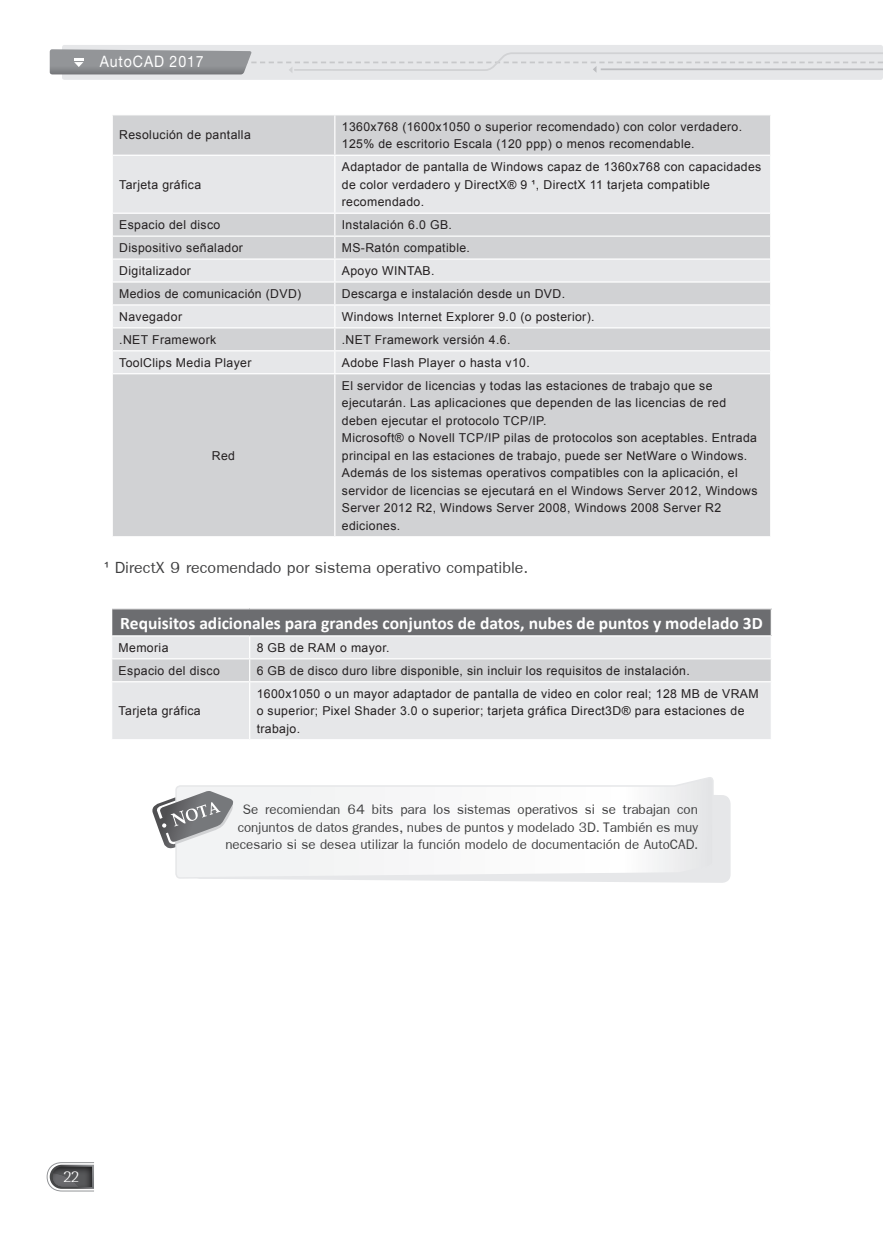
<style>
.page{position:relative;width:883px;height:1256px;background:#fff}
.page>*{position:absolute;margin:0;border:0;box-sizing:border-box;transform-origin:0 0}
.TEXTO_3{font:24.5px "Freesia UPC";color:#3e3e3f}
.NOTA{font:21px/17.5px "Freesia UPC";color:#3e3e3f;text-align:right}
.TABLA_TITU{font:700 17.5px "Calibri";color:#fff}
.t1{font:17.5px "Ambrosia Demo";color:#fff}
.t2{font:15.75px "Alte Haas Grotesk";letter-spacing:.06em;color:#fff;scale:.9 1}
.TABLA__TEX{font:12.25px/17.5px "Arial";letter-spacing:.03em;color:#231f20}
</style>
<div class="page">
<div style="left:62px;top:45px;width:821px;height:35px;background:#e6e7e9;border-radius:2px"></div>
<svg style="left:50px;top:49px;width:833px;height:25px"></svg>
<svg style="left:46px;top:1162px;width:48px;height:29px"></svg>
<svg style="left:192px;top:795px;width:539px;height:87px;fill:#e6e7e9"></svg>
<svg style="left:175px;top:777px;width:539px;height:100px"></svg>
<svg style="left:152px;top:790px;width:85px;height:60px"></svg>
<div style="left:113px;top:115px;width:657px;height:421px;background:#d1d2d4"></div>
<svg style="left:113px;top:156px;width:657px;height:217px;background:#dddee0"></svg>
<hr style="left:334px;top:115px;width:1px;height:40px;background:#fff">
<hr style="left:113px;top:155px;width:222px;height:1px;background:#fff">
<hr style="left:335px;top:155px;width:435px;height:1px;background:#fff">
<hr style="left:334px;top:156px;width:1px;height:56px;background:#fff">
<hr style="left:113px;top:212px;width:222px;height:2px;background:#fff">
<hr style="left:335px;top:212px;width:435px;height:2px;background:#fff">
<hr style="left:113px;top:235px;width:222px;height:2px;background:#fff">
<hr style="left:335px;top:235px;width:435px;height:2px;background:#fff">
<hr style="left:113px;top:258px;width:222px;height:1px;background:#fff">
<hr style="left:335px;top:258px;width:435px;height:1px;background:#fff">
<hr style="left:113px;top:281px;width:222px;height:1px;background:#fff">
<hr style="left:335px;top:281px;width:435px;height:1px;background:#fff">
<hr style="left:113px;top:304px;width:222px;height:1px;background:#fff">
<hr style="left:335px;top:304px;width:435px;height:1px;background:#fff">
<hr style="left:113px;top:327px;width:222px;height:1px;background:#fff">
<hr style="left:335px;top:327px;width:435px;height:1px;background:#fff">
<hr style="left:113px;top:350px;width:222px;height:1px;background:#fff">
<hr style="left:335px;top:350px;width:435px;height:1px;background:#fff">
<svg style="left:334px;top:214px;width:1px;height:159px"></svg>
<hr style="left:113px;top:373px;width:222px;height:1px;background:#fff">
<hr style="left:335px;top:373px;width:435px;height:1px;background:#fff">
<hr style="left:334px;top:374px;width:1px;height:162px;background:#fff">
<div style="left:112px;top:682px;width:659px;height:57px;background:#e6e7e9"></div>
<svg style="left:112px;top:609px;width:660px;height:72px;background:#b5b6b8"></svg>
<hr style="left:249px;top:682px;width:1px;height:57px;background:#fff">
<p class="t2" style="left:100px;top:52px;width:117px">AutoCAD 2017</p>
<p class="TABLA__TEX" style="left:119px;top:126px;width:133px">Resolución de pantalla</p>
<p class="TABLA__TEX" style="left:119px;top:175px;width:84px">Tarjeta gráfica</p>
<p class="TABLA__TEX" style="left:342px;top:117px;width:402px">1360x768 (1600x1050 o superior recomendado) con color verdadero.</p>
<p class="TABLA__TEX" style="left:342px;top:135px;width:354px">125% de escritorio Escala (120 ppp) o menos recomendable.</p>
<p class="TABLA__TEX" style="left:342px;top:158px;width:421px">Adaptador de pantalla de Windows capaz de 1360x768 con capacidades de color verdadero y DirectX® 9 ¹, DirectX 11 tarjeta compatible recomendado.</p>
<p class="TABLA__TEX" style="left:119px;top:216px;width:103px">Espacio del disco</p>
<p class="TABLA__TEX" style="left:342px;top:216px;width:112px">Instalación 6.0 GB.</p>
<p class="TABLA__TEX" style="left:119px;top:239px;width:125px">Dispositivo señalador</p>
<p class="TABLA__TEX" style="left:342px;top:239px;width:130px">MS-Ratón compatible.</p>
<p class="TABLA__TEX" style="left:119px;top:262px;width:73px">Digitalizador</p>
<p class="TABLA__TEX" style="left:342px;top:262px;width:94px">Apoyo WINTAB.</p>
<p class="TABLA__TEX" style="left:119px;top:285px;width:184px">Medios de comunicación (DVD)</p>
<p class="TABLA__TEX" style="left:342px;top:285px;width:225px">Descarga e instalación desde un DVD.</p>
<p class="TABLA__TEX" style="left:119px;top:308px;width:64px">Navegador</p>
<p class="TABLA__TEX" style="left:342px;top:308px;width:254px">Windows Internet Explorer 9.0 (o posterior).</p>
<p class="TABLA__TEX" style="left:119px;top:330px;width:99px">.NET Framework</p>
<p class="TABLA__TEX" style="left:342px;top:330px;width:170px">.NET Framework versión 4.6.</p>
<p class="TABLA__TEX" style="left:119px;top:353px;width:134px">ToolClips Media Player</p>
<p class="TABLA__TEX" style="left:342px;top:353px;width:190px">Adobe Flash Player o hasta v10.</p>
<p class="TABLA__TEX" style="left:342px;top:376px;width:386px">El servidor de licencias y todas las estaciones de trabajo que se ejecutarán. Las aplicaciones que dependen de las licencias de red deben ejecutar el protocolo TCP/IP.</p>
<p class="TABLA__TEX" style="left:342px;top:429px;width:417px">Microsoft® o Novell TCP/IP pilas de protocolos son aceptables. Entrada principal en las estaciones de trabajo, puede ser NetWare o Windows.</p>
<p class="TABLA__TEX" style="left:342px;top:464px;width:417px">Además de los sistemas operativos compatibles con la aplicación, el servidor de licencias se ejecutará en el Windows Server 2012, Windows Server 2012 R2, Windows Server 2008, Windows 2008 Server R2 ediciones.</p>
<p class="TEXTO_3" style="left:104px;top:550px;width:425px">¹ DirectX 9 recomendado por sistema operativo compatible.</p>
<p class="TABLA__TEX" style="left:212px;top:446px;width:25px">Red</p>
<p class="TABLA_TITU" style="left:120px;top:610px;width:644px">Requisitos adicionales para grandes conjuntos de datos, nubes de puntos y modelado 3D</p>
<p class="TABLA__TEX" style="left:119px;top:638px;width:51px">Memoria</p>
<p class="TABLA__TEX" style="left:257px;top:638px;width:134px">8 GB de RAM o mayor.</p>
<p class="TABLA__TEX" style="left:119px;top:661px;width:103px">Espacio del disco</p>
<p class="TABLA__TEX" style="left:257px;top:661px;width:435px">6 GB de disco duro libre disponible, sin incluir los requisitos de instalación.</p>
<p class="TABLA__TEX" style="left:119px;top:702px;width:84px">Tarjeta gráfica</p>
<p class="TABLA__TEX" style="left:257px;top:684px;width:503px">1600x1050 o un mayor adaptador de pantalla de video en color real; 128 MB de VRAM o superior; Pixel Shader 3.0 o superior; tarjeta gráfica Direct3D® para estaciones de trabajo.</p>
<p class="NOTA" style="left:225px;top:799px;width:474px">Se recomiendan 64 bits para los sistemas operativos si se trabajan con conjuntos de datos grandes, nubes de puntos y modelado 3D. También es muy necesario si se desea utilizar la función modelo de documentación de AutoCAD.</p>
<h3 class="t1" style="left:64px;top:1170px;width:17px">22</h3>
</div>
